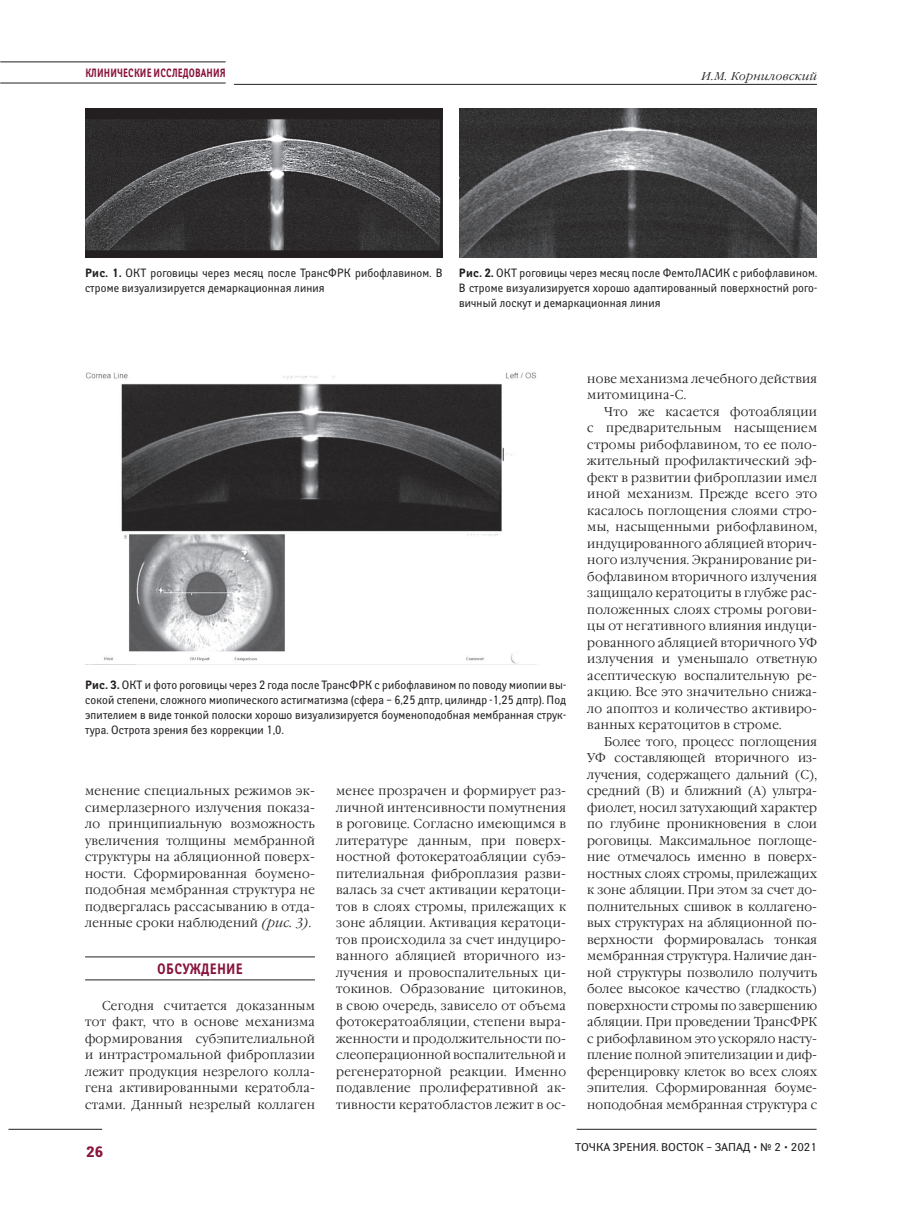
<style>
.page{position:relative;width:915px;height:1212px;background:#fff}
.page>*{position:absolute;margin:0;border:0;box-sizing:border-box;transform-origin:0 0}
.t1{font:700 15px "Yanus C";letter-spacing:.025em;color:#88133d;scale:.8 1}
.t2{font:700 15px "Yanus C";letter-spacing:.025em;color:#88133d}
.t3{font:12.75px/16.5px "Garamond C";letter-spacing:.025em;color:#231f20;text-align:justify;scale:.95 1}
.t4{font:12px/15px "Yanus C";letter-spacing:.015em;color:#231f20;text-align:justify;scale:.9 1}
.t5{font:700 12px "Yanus C";letter-spacing:.015em;color:#88133d;scale:.71 1}
.t6{font:11.25px "Yanus C";color:#231f20}
.t7{font:italic 11.25px "Garamond C";letter-spacing:.04em;color:#231f20}
.s1{font-weight:700}
.s2{font-style:italic}
</style>
<div class="page">
<hr style="left:576px;top:1129px;width:240px;height:1px;background:#231f20">
<hr style="left:9px;top:1129px;width:93px;height:1px;background:#231f20">
<hr style="left:234px;top:84px;width:582px;height:1px;background:#231f20">
<hr style="left:0;top:62px;width:225px;height:1px;background:#231f20">
<hr style="left:0;top:83px;width:225px;height:1px;background:#231f20">
<hr style="left:85px;top:957px;width:230px;height:1px;background:#231f20">
<hr style="left:85px;top:979px;width:230px;height:1px;background:#231f20">
<img style="left:85px;top:109px;width:357px;height:149px">
<img style="left:459px;top:109px;width:357px;height:149px">
<img style="left:85px;top:372px;width:451px;height:292px">
<p class="t5" style="left:85px;top:66px;width:199px">КЛИНИЧЕСКИЕ ИССЛЕДОВАНИЯ</p>
<p class="t7" style="left:701px;top:70px;width:117px">И.М. Корниловский</p>
<p class="t4" style="left:85px;top:266px;width:398px"><span class="s1">Рис. 1.</span> ОКТ роговицы через месяц после ТрансФРК рибофлавином. В строме визуализируется демаркационная линия</p>
<p class="t4" style="left:459px;top:266px;width:399px"><span class="s1">Рис. 2.</span> ОКТ роговицы через месяц после ФемтоЛАСИК с рибофлавином.<br>В строме визуализируется хорошо адаптированный поверхностнй рого&shy;вичный лоскут и демаркационная линия</p>
<p class="t4" style="left:85px;top:677px;width:535px"><span class="s1">Рис. 3.</span> ОКТ и фото роговицы через 2 года после ТрансФРК с рибофлавином по поводу миопии вы&shy;сокой степени, сложного миопического астигматизма (сфера – 6,25 дптр, цилиндр -1,25 дптр). Под эпителием в виде тонкой полоски хорошо визуализируется боуменоподобная мембранная струк&shy;тура. Острота зрения без коррекции 1,0.</p>
<p class="t3" style="left:85px;top:783px;width:243px">менение специальных режимов эк&shy;симерлазерного излучения показа&shy;ло принципиальную возможность увеличения толщины мембранной структуры на абляционной поверх&shy;ности. Сформированная боумено&shy;подобная мембранная структура не подвергалась рассасыванию в отда&shy;ленные сроки наблюдений <span class="s2">(рис. 3)</span>.</p>
<p class="t1" style="left:157px;top:960px;width:108px">ОБСУЖДЕНИЕ</p>
<p class="t3" style="left:85px;top:997px;width:243px;text-indent:17px">Сегодня считается доказанным тот факт, что в основе механизма формирования субэпителиальной и интрастромальной фиброплазии лежит продукция незрелого колла&shy;гена активированными кератобла&shy;стами. Данный незрелый коллаген</p>
<p class="t3" style="left:336px;top:783px;width:243px">менее прозрачен и формирует раз&shy;личной интенсивности помутнения в роговице. Согласно имеющимся в литературе данным, при поверх&shy;ностной фотокератоабляции субэ&shy;пителиальная фиброплазия разви&shy;валась за счет активации кератоци&shy;тов в слоях стромы, прилежащих к зоне абляции. Активация кератоци&shy;тов происходила за счет индуциро&shy;ванного абляцией вторичного из&shy;лучения и провоспалительных ци&shy;токинов. Образование цитокинов, в свою очередь, зависело от объема фотокератоабляции, степени выра&shy;женности и продолжительности по&shy;слеоперационной воспалительной и регенераторной реакции. Именно подавление пролиферативной ак&shy;тивности кератобластов лежит в ос-</p>
<p class="t3" style="left:587px;top:370px;width:243px">нове механизма лечебного действия митомицина-С.</p>
<p class="t3" style="left:587px;top:403px;width:243px;text-indent:17px">Что же касается фотоабляции с предварительным насыщением стромы рибофлавином, то ее поло&shy;жительный профилактический эф&shy;фект в развитии фиброплазии имел иной механизм. Прежде всего это касалось поглощения слоями стро&shy;мы, насыщенными рибофлавином, индуцированного абляцией вторич&shy;ного излучения. Экранирование ри&shy;бофлавином вторичного излучения защищало кератоциты в глубже рас&shy;положенных слоях стромы рогови&shy;цы от негативного влияния индуци&shy;рованного абляцией вторичного УФ излучения и уменьшало ответную асептическую воспалительную ре&shy;акцию. Все это значительно снижа&shy;ло апоптоз и количество активиро&shy;ванных кератоцитов в строме.</p>
<p class="t3" style="left:587px;top:733px;width:243px;text-indent:17px">Более того, процесс поглощения УФ составляющей вторичного из&shy;лучения, содержащего дальний (С), средний (В) и ближний (А) ультра&shy;фиолет, носил затухающий характер по глубине проникновения в слои роговицы. Максимальное поглоще&shy;ние отмечалось именно в поверх&shy;ностных слоях стромы, прилежащих к зоне абляции. При этом за счет до&shy;полнительных сшивок в коллагено&shy;вых структурах на абляционной по&shy;верхности формировалась тонкая мембранная структура. Наличие дан&shy;ной структуры позволило получить более высокое качество (гладкость) поверхности стромы по завершению абляции. При проведении ТрансФРК с рибофлавином это ускоряло насту&shy;пление полной эпителизации и диф&shy;ференцировку клеток во всех слоях эпителия. Сформированная боуме&shy;ноподобная мембранная структура с</p>
<p class="t2" style="left:86px;top:1143px;width:20px">26</p>
<p class="t6" style="left:575px;top:1140px;width:243px">ТОЧКА ЗРЕНИЯ. ВОСТОК – ЗАПАД • № 2 • 2021</p>
</div>
